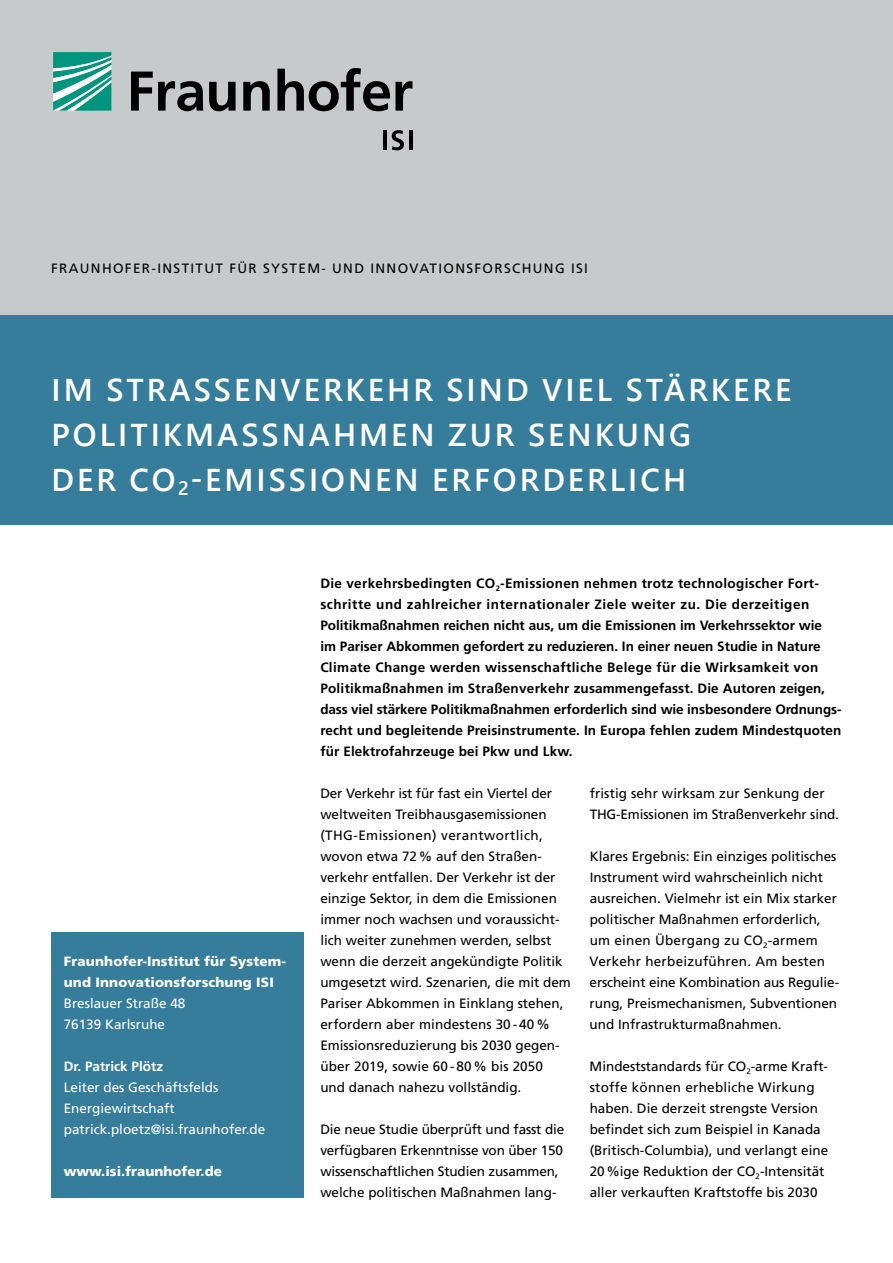
<style>
.page{position:relative;width:893px;height:1263px;background:#fff}
.page>*{position:absolute;margin:0;border:0;box-sizing:border-box;transform-origin:0 0}
.t1{font:600 31.5px/45px "Segoe UI";letter-spacing:.095em;color:#fff}
.t2{font:13.5px/21px "Frutiger LT Com";color:#000}
.t3{font:700 13.5px/21px "Frutiger LT Com";letter-spacing:.01em;color:#000}
.t4{font:13.5px/21px "Frutiger LT Com";color:#fff}
.t5{font:900 13.5px/21px "Frutiger LT Com";letter-spacing:.01em;color:#fff}
.t6{font:13.5px "Frutiger LT Com";letter-spacing:.1em;color:#000}
.t7{font:700 13.5px "Frutiger LT Com";color:#fff}
</style>
<div class="page">
<div style="left:0;top:315px;width:893px;height:210px;background:#367c9b"></div>
<div style="left:0;top:0;width:893px;height:315px;background:#c7cacb"></div>
<svg style="left:53px;top:52px;width:58px;height:59px;background:#4cb3a3"></svg>
<svg style="left:131px;top:68px;width:281px;height:43px"></svg>
<hr style="left:383px;top:130px;width:4px;height:20px;background:#000">
<svg style="left:392px;top:130px;width:12px;height:20px"></svg>
<hr style="left:409px;top:130px;width:3px;height:20px;background:#000">
<div style="left:51px;top:932px;width:252px;height:265px;background:#367c9b"></div>
<p class="t6" style="left:51px;top:260px;width:538px">FRAUNHOFER-INSTITUT FÜR SYSTEM- UND INNOVATIONSFORSCHUNG ISI</p>
<h1 class="t1" style="left:52px;top:367px;width:741px">IM STRASSENVERKEHR SIND VIEL STÄRKERE<br>POLITIKMASSNAHMEN ZUR SENKUNG<br>DER CO<sub>2</sub>-EMISSIONEN ERFORDERLICH</h1>
<p class="t5" style="left:64px;top:950px;width:224px">Fraunhofer-Institut für System&shy;und Innovationsforschung ISI</p>
<p class="t4" style="left:64px;top:992px;width:123px">Breslauer Straße 48<br>76139 Karlsruhe</p>
<p class="t7" style="left:64px;top:1058px;width:101px">Dr. Patrick Plötz</p>
<p class="t4" style="left:64px;top:1076px;width:203px">Leiter des Geschäftsfelds<br>Energiewirtschaft patrick.ploetz@isi.fraunhofer.de</p>
<p class="t5" style="left:64px;top:1160px;width:160px">www.isi.fraunhofer.de</p>
<p class="t3" style="left:320px;top:572px;width:523px">Die verkehrsbedingten CO<sub>2</sub>-Emissionen nehmen trotz technologischer Fort&shy;schritte und zahlreicher internationaler Ziele weiter zu. Die derzeitigen Politikmaßnahmen reichen nicht aus, um die Emissionen im Verkehrssektor wie<br>im Pariser Abkommen gefordert zu reduzieren. In einer neuen Studie in Nature Climate Change werden wissenschaftliche Belege für die Wirksamkeit von Politikmaßnahmen im Straßenverkehr zusammengefasst. Die Autoren zeigen, dass viel stärkere Politikmaßnahmen erforderlich sind wie insbesondere Ordnungs&shy;recht und begleitende Preisinstrumente. In Europa fehlen zudem Mindestquoten für Elektrofahrzeuge bei Pkw und Lkw.</p>
<p class="t2" style="left:320px;top:783px;width:252px">Der Verkehr ist für fast ein Viertel der weltweiten Treibhausgasemissionen (THG-Emissionen) verantwortlich, wovon etwa 72% auf den Straßen&shy;verkehr entfallen. Der Verkehr ist der einzige Sektor, in dem die Emissionen immer noch wachsen und voraussicht&shy;lich weiter zunehmen werden, selbst wenn die derzeit angekündigte Politik umgesetzt wird. Szenarien, die mit dem Pariser Abkommen in Einklang stehen, erfordern aber mindestens 30 - 40% Emissionsreduzierung bis 2030 gegen&shy;über 2019, sowie 60 - 80% bis 2050 und danach nahezu vollständig.</p>
<p class="t2" style="left:320px;top:1119px;width:245px">Die neue Studie überprüft und fasst die verfügbaren Erkenntnisse von über 150 wissenschaftlichen Studien zusammen, welche politischen Maßnahmen lang-</p>
<p class="t2" style="left:590px;top:783px;width:251px">fristig sehr wirksam zur Senkung der<br>THG-Emissionen im Straßenverkehr sind.</p>
<p class="t2" style="left:590px;top:846px;width:251px">Klares Ergebnis: Ein einziges politisches Instrument wird wahrscheinlich nicht ausreichen. Vielmehr ist ein Mix starker politischer Maßnahmen erforderlich, um einen Übergang zu CO<sub>2</sub>-armem Verkehr herbeizuführen. Am besten erscheint eine Kombination aus Regulie&shy;rung, Preismechanismen, Subventionen und Infrastrukturmaßnahmen.</p>
<p class="t2" style="left:590px;top:1055px;width:240px">Mindeststandards für CO<sub>2</sub>-arme Kraft&shy;stoffe können erhebliche Wirkung haben. Die derzeit strengste Version befindet sich zum Beispiel in Kanada (Britisch-Columbia), und verlangt eine 20%ige Reduktion der CO<sub>2</sub>-Intensität aller verkauften Kraftstoffe bis 2030</p>
</div>
